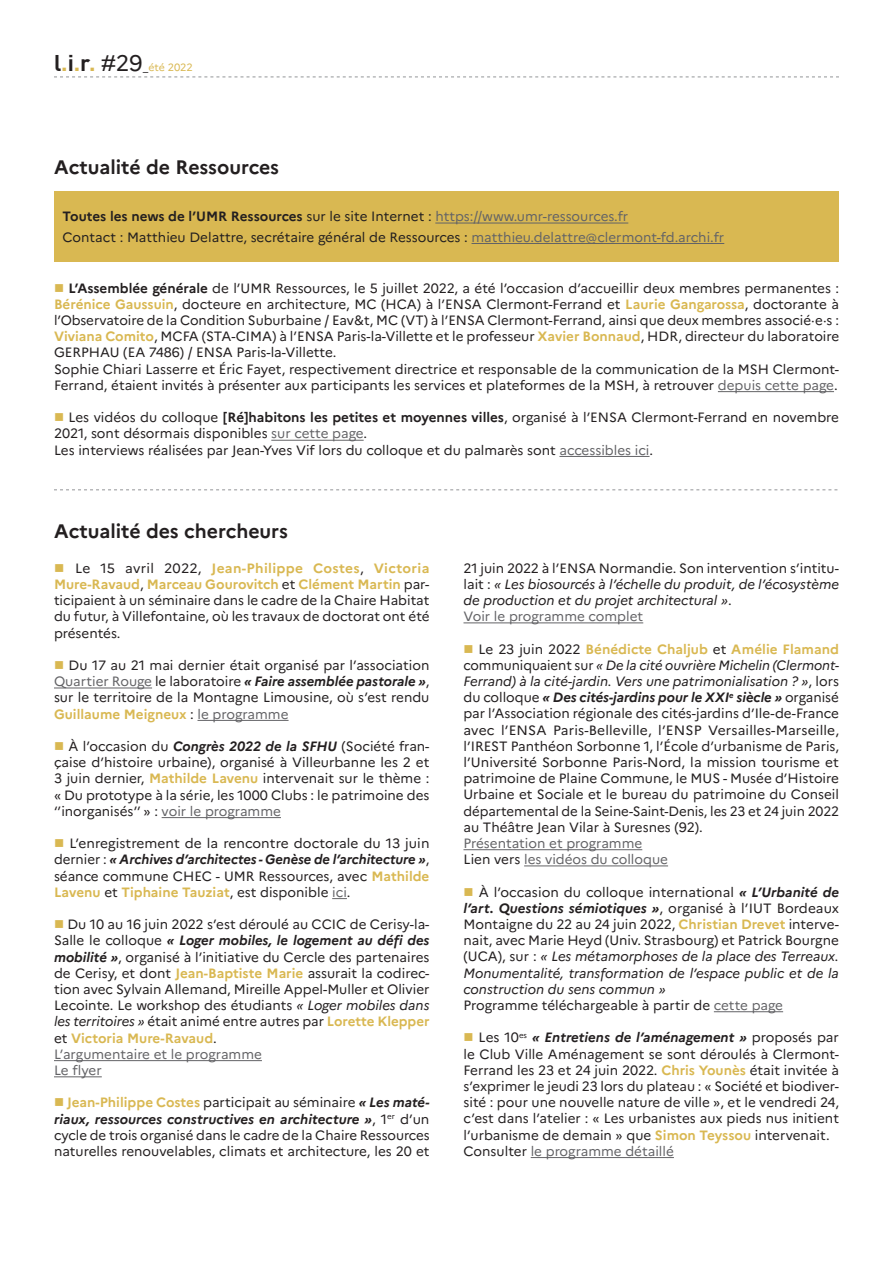
<style>
.page{position:relative;width:893px;height:1263px;background:#fff}
.page>*{position:absolute;margin:0;border:0;box-sizing:border-box;transform-origin:0 0}
.t1{font:700 19.5px "Marianne";color:#231f20}
.t2{font:13.5px/16.2px "Marianne";color:#231f20}
.t3{font:italic 13.5px/16.2px "Marianne";color:#231f20}
.t4{font:13.5px/16.2px "Marianne";color:#636366}
.t5{font:10.5px "Marianne";letter-spacing:-.005em;color:#d9b852}
.s1{font-family:"DIN Pro";font-weight:700;font-size:22.5px;color:#231f20}
.s2{font-family:"DIN Pro";font-weight:700;font-size:22.5px}
.s3{font-size:22.5px;color:#231f20}
.s4{color:#231f20}
.s5{font-weight:700}
.s6{color:#636366}
.s7{color:#d9b852}
.s8{font-weight:700;color:#d9b852}
.s9{font-weight:700;font-style:italic}
.s10{font-style:italic}
.s11{font-style:normal}
.s12{font-style:normal;color:#636366}
</style>
<div class="page">
<svg style="left:54px;top:77px;width:785px;height:1px"></svg>
<div style="left:54px;top:191px;width:785px;height:70px;background:#d9b852"></div>
<hr style="left:435px;top:223px;width:193px;height:1px;background:#636366">
<hr style="left:471px;top:243px;width:253px;height:1px;background:#636366">
<hr style="left:718px;top:391px;width:116px;height:1px;background:#636366">
<hr style="left:271px;top:440px;width:93px;height:1px;background:#636366">
<hr style="left:559px;top:456px;width:90px;height:1px;background:#636366">
<hr style="left:54px;top:687px;width:98px;height:1px;background:#636366">
<hr style="left:198px;top:720px;width:91px;height:1px;background:#636366">
<hr style="left:162px;top:817px;width:119px;height:1px;background:#636366">
<svg style="left:332px;top:898px;width:15px;height:1px"></svg>
<hr style="left:54px;top:1060px;width:208px;height:1px;background:#636366">
<hr style="left:54px;top:1076px;width:48px;height:1px;background:#636366">
<hr style="left:463px;top:622px;width:180px;height:1px;background:#636366">
<hr style="left:463px;top:849px;width:179px;height:1px;background:#636366">
<hr style="left:524px;top:865px;width:144px;height:1px;background:#636366">
<hr style="left:714px;top:1011px;width:69px;height:1px;background:#636366">
<hr style="left:531px;top:1157px;width:143px;height:1px;background:#636366">
<svg style="left:54px;top:489px;width:783px;height:1px"></svg>
<p class="t5" style="left:54px;top:61px;width:140px"><span class="s1">l</span><span class="s2">.</span><span class="s1">i</span><span class="s2">.</span><span class="s1">r</span><span class="s2">.</span> <span class="s3">#29</span><span class="s4">_</span>été 2022</p>
<h1 class="t1" style="left:54px;top:155px;width:227px">Actualité de Ressources</h1>
<p class="t2" style="left:63px;top:206px;width:663px;line-height:20.4px"><span class="s5">Toutes les news de l’UMR Ressources</span> sur le site Internet : <span class="s6">https://www.umr-ressources.fr<br></span>Contact : Matthieu Delattre, secrétaire général de Ressources : <span class="s6">matthieu.delattre@clermont-fd.archi.fr</span></p>
<p class="t2" style="left:54px;top:280px;width:787px"><span class="s7">■</span> <span class="s5">L’Assemblée générale</span> de l’UMR Ressources, le 5 juillet 2022, a été l’occasion d’accueillir deux membres permanentes :<br><span class="s8">Bérénice Gaussuin</span>, docteure en architecture, MC (HCA) à l’ENSA Clermont-Ferrand et <span class="s8">Laurie Gangarossa</span>, doctorante à l’Observatoire de la Condition Suburbaine / Eav&amp;t, MC (VT) à l’ENSA Clermont-Ferrand, ainsi que deux membres associé·e·s :<br><span class="s8">Viviana Comito</span>, MCFA (STA-CIMA) à l’ENSA Paris-la-Villette et le professeur <span class="s8">Xavier Bonnaud</span>, HDR, directeur du laboratoire GERPHAU (EA 7486) / ENSA Paris-la-Villette.<br>Sophie Chiari Lasserre et Éric Fayet, respectivement directrice et responsable de la communication de la MSH Clermont-Ferrand, étaient invités à présenter aux participants les services et plateformes de la MSH, à retrouver <span class="s6">depuis cette page</span>.</p>
<p class="t2" style="left:54px;top:409px;width:786px"><span class="s7">■</span> Les vidéos du colloque <span class="s5">[Ré]habitons les petites et moyennes villes</span>, organisé à l’ENSA Clermont-Ferrand en novembre<br>2021, sont désormais disponibles <span class="s6">sur cette page</span>.<br>Les interviews réalisées par Jean-Yves Vif lors du colloque et du palmarès sont <span class="s6">accessibles ici</span>.</p>
<h1 class="t1" style="left:54px;top:519px;width:236px">Actualité des chercheurs</h1>
<p class="t2" style="left:54px;top:560px;width:377px;text-align:justify"><span class="s7">■</span> Le 15 avril 2022, <span class="s8">Jean-Philippe Costes</span>, <span class="s8">Victoria Mure-Ravaud</span>, <span class="s8">Marceau Gourovitch</span> et <span class="s8">Clément Martin</span> par&shy;ticipaient à un séminaire dans le cadre de la Chaire Habitat du futur, à Villefontaine, où les travaux de doctorat ont été présentés.</p>
<p class="t2" style="left:54px;top:657px;width:377px;text-align:justify"><span class="s7">■</span> Du 17 au 21 mai dernier était organisé par l’association <span class="s6">Quartier Rouge</span> le laboratoire <span class="s9">« Faire assemblée pastorale »</span>, sur le territoire de la Montagne Limousine, où s’est rendu <span class="s8">Guillaume Meigneux</span> : <span class="s6">le programme</span></p>
<p class="t2" style="left:54px;top:738px;width:377px;text-align:justify"><span class="s7">■</span> À l’occasion du <span class="s9">Congrès 2022 de la SFHU</span> (Société fran&shy;çaise d’histoire urbaine), organisé à Villeurbanne les 2 et 3 juin dernier, <span class="s8">Mathilde Lavenu</span> intervenait sur le thème : « Du prototype à la série, les 1000 Clubs : le patrimoine des ‘’inorganisés’’ » : <span class="s6">voir le programme</span></p>
<p class="t2" style="left:54px;top:835px;width:377px;text-align:justify"><span class="s7">■</span> L’enregistrement de la rencontre doctorale du 13 juin dernier : <span class="s9">« Archives d’architectes - Genèse de l’architecture »</span>, séance commune CHEC - UMR Ressources, avec <span class="s8">Mathilde Lavenu</span> et <span class="s8">Tiphaine Tauziat</span>, est disponible <span class="s6">ici</span>.</p>
<p class="t2" style="left:54px;top:916px;width:377px"><span class="s7">■</span> Du 10 au 16 juin 2022 s’est déroulé au CCIC de Cerisy-la-Salle le colloque <span class="s9">« Loger mobiles, le logement au défi des mobilité »</span>, organisé à l’initiative du Cercle des partenaires de Cerisy, et dont <span class="s8">Jean-Baptiste Marie</span> assurait la codirec&shy;tion avec Sylvain Allemand, Mireille Appel-Muller et Olivier Lecointe. Le workshop des étudiants <span class="s10">« Loger mobiles dans les territoires »</span> était animé entre autres par <span class="s8">Lorette Klepper </span>et <span class="s8">Victoria Mure-Ravaud</span>.<br><span class="s6">L’argumentaire et le programme<br>Le flyer</span></p>
<p class="t2" style="left:54px;top:1094px;width:377px;text-align:justify"><span class="s7">■</span> <span class="s8">Jean-Philippe Costes</span> participait au séminaire <span class="s9">« Les maté&shy;riaux, ressources constructives en architecture »</span>, 1<sup>er</sup> d’un cycle de trois organisé dans le cadre de la Chaire Ressources naturelles renouvelables, climats et architecture, les 20 et</p>
<p class="t3" style="left:463px;top:560px;width:377px"><span class="s11">21 juin 2022 à l’ENSA Normandie. Son intervention s’intitu&shy;lait :</span> « Les biosourcés à l’échelle du produit, de l’écosystème de production et du projet architectural »<span class="s11">.<br></span><span class="s12">Voir le programme complet</span></p>
<p class="t2" style="left:463px;top:641px;width:377px;text-align:justify"><span class="s7">■</span> Le 23 juin 2022 <span class="s8">Bénédicte Chaljub</span> et <span class="s8">Amélie Flamand </span>communiquaient sur <span class="s10">« De la cité ouvrière Michelin (Clermont-Ferrand) à la cité-jardin. Vers une patrimonialisation ? »</span>, lors du colloque <span class="s9">« Des cités-jardins pour le XXI</span><sup>e</sup> <span class="s9">siècle »</span> organisé par l’Association régionale des cités-jardins d’Ile-de-France avec l’ENSA Paris-Belleville, l’ENSP Versailles-Marseille, l’IREST Panthéon Sorbonne 1, l’École d’urbanisme de Paris, l’Université Sorbonne Paris-Nord, la mission tourisme et patrimoine de Plaine Commune, le MUS - Musée d’Histoire Urbaine et Sociale et le bureau du patrimoine du Conseil départemental de la Seine-Saint-Denis, les 23 et 24 juin 2022 au Théâtre Jean Vilar à Suresnes (92).</p>
<p class="t4" style="left:463px;top:835px;width:206px">Présentation et programme<br><span class="s4">Lien vers</span> les vidéos du colloque</p>
<p class="t2" style="left:463px;top:884px;width:377px"><span class="s7">■</span> À l’occasion du colloque international <span class="s9">« L’Urbanité de l’art. Questions sémiotiques »</span>, organisé à l’IUT Bordeaux Montaigne du 22 au 24 juin 2022, <span class="s8">Christian Drevet</span> interve&shy;nait, avec Marie Heyd (Univ. Strasbourg) et Patrick Bourgne (UCA), sur : <span class="s10">« Les métamorphoses de la place des Terreaux.<br>Monumentalité, transformation de l’espace public et de la construction du sens commun »<br></span>Programme téléchargeable à partir de <span class="s6">cette page</span></p>
<p class="t2" style="left:463px;top:1029px;width:377px"><span class="s7">■</span> Les 10<sup>es</sup> <span class="s9">« Entretiens de l’aménagement »</span> proposés par le Club Ville Aménagement se sont déroulés à Clermont-Ferrand les 23 et 24 juin 2022. <span class="s8">Chris Younès</span> était invitée à s’exprimer le jeudi 23 lors du plateau : « Société et biodiver&shy;sité : pour une nouvelle nature de ville », et le vendredi 24, c’est dans l’atelier : « Les urbanistes aux pieds nus initient l’urbanisme de demain » que <span class="s8">Simon Teyssou</span> intervenait.<br>Consulter <span class="s6">le programme détaillé</span></p>
</div>
